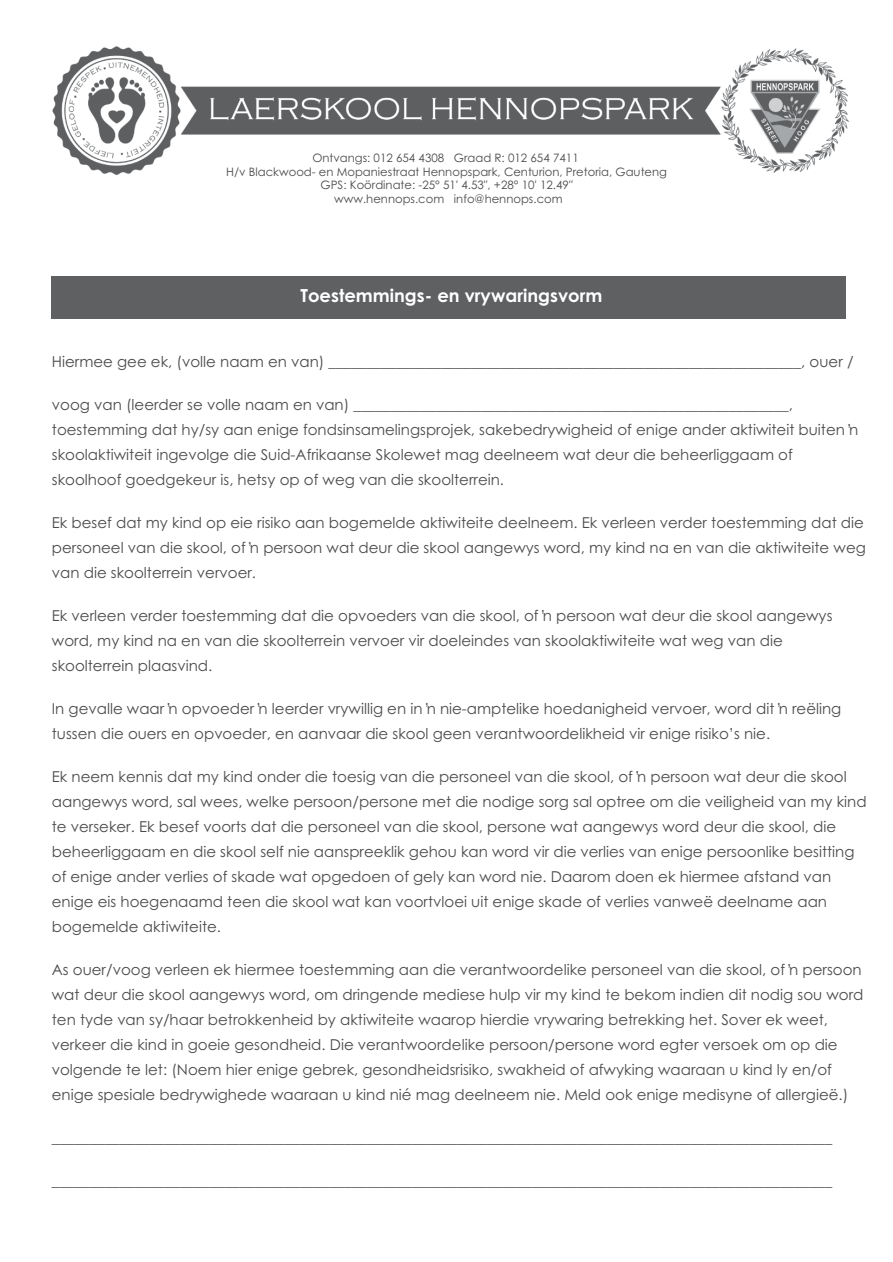
<style>
.page{position:relative;width:893px;height:1262px;background:#fff}
.page>*{position:absolute;margin:0;border:0;box-sizing:border-box;transform-origin:0 0}
.t1{font:700 18px "Century Gothic";color:#fff}
.t2{font:15px/25px "Century Gothic";color:#4c4c4e}
.t3{font:11.55px/13.8px "Century Gothic";color:#4c4c4e;text-align:center}
</style>
<div class="page">
<img style="left:52px;top:46px;width:797px;height:130px">
<div style="left:52px;top:276px;width:794px;height:43px;background:#5f6062"></div>
<p class="t3" style="left:226px;top:152px;width:442px">Ontvangs: 012 654 4308 Graad R: 012 654 7411<br>H/v Blackwood- en Mopaniestraat Hennopspark, Centurion, Pretoria, Gauteng GPS: Koördinate: -25° 51′ 4.53″, +28° 10′ 12.49″<br>www.hennops.com info@hennops.com</p>
<p class="t1" style="left:300px;top:288px;width:303px">Toestemmings- en vrywaringsvorm</p>
<p class="t2" style="left:52px;top:351px;width:803px">Hiermee gee ek, (volle naam en van) _______________________________________________________________, ouer /</p>
<p class="t2" style="left:52px;top:394px;width:807px">voog van (leerder se volle naam en van) __________________________________________________________, toestemming dat hy/sy aan enige fondsinsamelingsprojek, sakebedrywigheid of enige ander aktiwiteit buiten ŉ skoolaktiwiteit ingevolge die Suid-Afrikaanse Skolewet mag deelneem wat deur die beheerliggaam of skoolhoof goedgekeur is, hetsy op of weg van die skoolterrein.</p>
<p class="t2" style="left:52px;top:511px;width:815px">Ek besef dat my kind op eie risiko aan bogemelde aktiwiteite deelneem. Ek verleen verder toestemming dat die personeel van die skool, of ŉ persoon wat deur die skool aangewys word, my kind na en van die aktiwiteite weg van die skoolterrein vervoer.</p>
<p class="t2" style="left:52px;top:604px;width:782px">Ek verleen verder toestemming dat die opvoeders van die skool, of ŉ persoon wat deur die skool aangewys word, my kind na en van die skoolterrein vervoer vir doeleindes van skoolaktiwiteite wat weg van die skoolterrein plaasvind.</p>
<p class="t2" style="left:52px;top:697px;width:791px">In gevalle waar ŉ opvoeder ŉ leerder vrywillig en in ŉ nie-amptelike hoedanigheid vervoer, word dit ŉ reëling tussen die ouers en opvoeder, en aanvaar die skool geen verantwoordelikheid vir enige risiko’s nie.</p>
<p class="t2" style="left:52px;top:765px;width:816px">Ek neem kennis dat my kind onder die toesig van die personeel van die skool, of ŉ persoon wat deur die skool aangewys word, sal wees, welke persoon/persone met die nodige sorg sal optree om die veiligheid van my kind te verseker. Ek besef voorts dat die personeel van die skool, persone wat aangewys word deur die skool, die beheerliggaam en die skool self nie aanspreeklik gehou kan word vir die verlies van enige persoonlike besitting of enige ander verlies of skade wat opgedoen of gely kan word nie. Daarom doen ek hiermee afstand van enige eis hoegenaamd teen die skool wat kan voortvloei uit enige skade of verlies vanweë deelname aan bogemelde aktiwiteite.</p>
<p class="t2" style="left:52px;top:958px;width:813px">As ouer/voog verleen ek hiermee toestemming aan die verantwoordelike personeel van die skool, of ŉ persoon wat deur die skool aangewys word, om dringende mediese hulp vir my kind te bekom indien dit nodig sou word ten tyde van sy/haar betrokkenheid by aktiwiteite waarop hierdie vrywaring betrekking het. Sover ek weet, verkeer die kind in goeie gesondheid. Die verantwoordelike persoon/persone word egter versoek om op die volgende te let: (Noem hier enige gebrek, gesondheidsrisiko, swakheid of afwyking waaraan u kind ly en/of enige spesiale bedrywighede waaraan u kind nié mag deelneem nie. Meld ook enige medisyne of allergieë.)</p>
<p class="t2" style="left:52px;top:1126px;width:782px">________________________________________________________________________________________________________</p>
<p class="t2" style="left:52px;top:1169px;width:782px">________________________________________________________________________________________________________</p>
</div>
